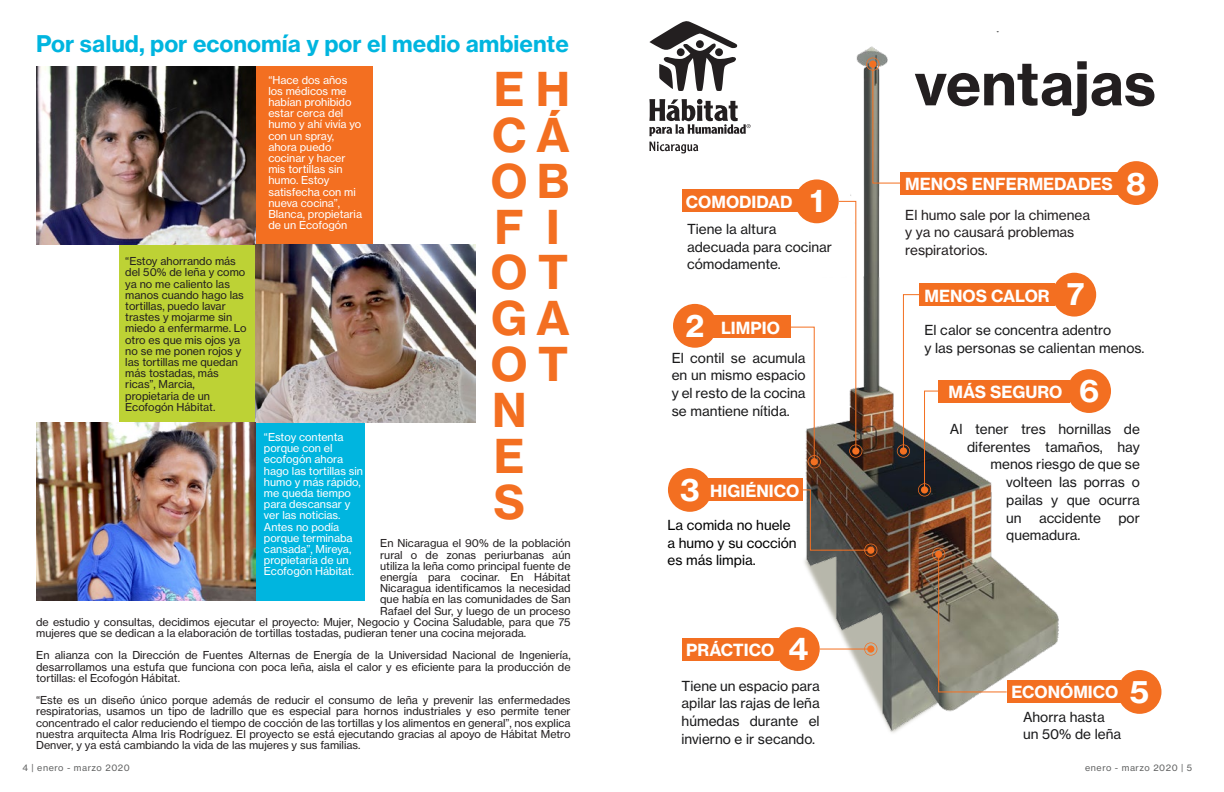
<style>
.page{position:relative;width:1224px;height:792px;background:#fff}
.page>*{position:absolute;margin:0;border:0;box-sizing:border-box;transform-origin:0 0}
.t1{font:59.2px "N Haas Grotesk TX Pro 75 Bd";color:#231f20}
.t2{font:45.9px/45.9px "N Haas Grotesk TX Pro 75 Bd";color:#f36f21}
.t3{font:30.7px "N Haas Grotesk TX Pro 75 Bd";color:#fff}
.t4{font:22.7px "N Haas Grotesk TX Pro 75 Bd";color:#00b5df}
.t5{font:16.5px "N Haas Grotesk TX Pro 75 Bd";color:#fff}
.t6{font:13.6px/17.7px "N Haas Grotesk TX Pro 55 Rg";color:#1a1a1b}
.t7{font:13.6px/17.7px "N Haas Grotesk TX Pro 55 Rg";color:#231f20}
.t8{font:13.6px/17.7px "N Haas Grotesk TX Pro 55 Rg";color:#000}
.t9{font:10.8px/11.2px "N Haas Grotesk TX Pro 55 Rg";color:#231f20;text-align:justify}
.t10{font:10.8px/11.2px "N Haas Grotesk TX Pro 55 Rg";color:#fff}
.t11{font:9px "N Haas Grotesk TX Pro 55 Rg";letter-spacing:.06em;color:#606161}
.s1{font-size:30.7px}
</style>
<div class="page">
<div style="left:256px;top:66px;width:117px;height:179px;background:#f36f21"></div>
<div style="left:255px;top:422px;width:110px;height:178px;background:#00b5df"></div>
<div style="left:120px;top:244px;width:136px;height:178px;background:#bdd235"></div>
<img style="left:36px;top:66px;width:220px;height:178px">
<img style="left:256px;top:244px;width:219px;height:178px">
<img style="left:36px;top:422px;width:220px;height:178px">
<svg style="left:649px;top:142px;width:45px;height:11px"></svg>
<svg style="left:649px;top:21px;width:63px;height:70px"></svg>
<svg style="left:649px;top:99px;width:45px;height:37px"></svg>
<div style="left:682px;top:638px;width:97px;height:22px;background:#f36f21"></div>
<div style="left:1114px;top:161px;width:44px;height:44px;background:#f36f21;border-radius:50%"></div>
<div style="left:1118px;top:670px;width:43px;height:44px;background:#f36f21;border-radius:50%"></div>
<div style="left:682px;top:190px;width:116px;height:22px;background:#f36f21"></div>
<img style="left:694px;top:32px;width:441px;height:701px">
<div style="left:713px;top:316px;width:78px;height:22px;background:#f36f21"></div>
<div style="left:673px;top:304px;width:44px;height:44px;background:#f36f21;border-radius:50%"></div>
<svg style="left:866px;top:58px;width:36px;height:126px"></svg>
<svg style="left:897px;top:294px;width:43px;height:202px"></svg>
<svg style="left:932px;top:548px;width:76px;height:145px;background:#908674"></svg>
<svg style="left:864px;top:642px;width:13px;height:14px"></svg>
<hr style="left:820px;top:649px;width:51px;height:1px;background:#f37021">
<svg style="left:786px;top:489px;width:91px;height:68px"></svg>
<svg style="left:788px;top:326px;width:33px;height:142px"></svg>
<svg style="left:838px;top:200px;width:24px;height:258px"></svg>
<div style="left:708px;top:479px;width:95px;height:22px;background:#f36f21"></div>
<div style="left:668px;top:468px;width:44px;height:44px;background:#f36f21;border-radius:50%"></div>
<h3 class="t4" style="left:36px;top:30px;width:534px">Por salud, por economía y por el medio ambiente</h3>
<p class="t10" style="left:268px;top:74px;width:95px">“Hace dos años los médicos me habían prohibido estar cerca del humo y ahí vivía yo con un spray, ahora puedo cocinar y hacer mis tortillas sin humo. Estoy satisfecha con mi nueva cocina”,<br>Blanca, propietaria de un Ecofogón</p>
<p class="t9" style="left:125px;top:256px;width:123px;text-align:left">“Estoy ahorrando más del 50% de leña y como ya no me caliento las manos cuando hago las tortillas, puedo lavar trastes y mojarme sin miedo a enfermarme. Lo otro es que mis ojos ya no se me ponen rojos y las tortillas me quedan más tostadas, más ricas”, Marcia, propietaria de un<br>Ecofogón Hábitat.</p>
<p class="t10" style="left:264px;top:431px;width:101px">“Estoy contenta porque con el ecofogón ahora hago las tortillas sin humo y más rápido, me queda tiempo para descansar y ver las noticias.<br>Antes no podía porque terminaba cansada”, Mireya, propietaria de un<br>Ecofogón Hábitat.</p>
<h2 class="t2" style="left:491px;top:66px;width:80px">E H<br>CÁ<br>OB<br>F<br>OT<br>GA<br>OT<br>N<br>E<br>S</h2>
<h2 class="t2" style="left:546px;top:204px;width:13px">I</h2>
<p class="t9" style="left:380px;top:538px;width:192px">En Nicaragua el 90% de la población</p>
<p class="t9" style="left:380px;top:549px;width:192px">rural o de zonas periurbanas aún</p>
<p class="t9" style="left:380px;top:560px;width:192px">utiliza la leña como principal fuente de</p>
<p class="t9" style="left:380px;top:571px;width:192px">energía para cocinar. En Hábitat</p>
<p class="t9" style="left:380px;top:583px;width:192px">Nicaragua identificamos la necesidad</p>
<p class="t9" style="left:380px;top:594px;width:192px">que había en las comunidades de San</p>
<p class="t9" style="left:380px;top:605px;width:192px">Rafael del Sur, y luego de un proceso</p>
<p class="t9" style="left:36px;top:616px;width:536px">de estudio y consultas, decidimos ejecutar el proyecto: Mujer, Negocio y Cocina Saludable, para que 75</p>
<p class="t9" style="left:36px;top:627px;width:492px">mujeres que se dedican a la elaboración de tortillas tostadas, pudieran tener una cocina mejorada.</p>
<p class="t9" style="left:36px;top:650px;width:536px">En alianza con la Dirección de Fuentes Alternas de Energía de la Universidad Nacional de Ingeniería, desarrollamos una estufa que funciona con poca leña, aisla el calor y es eficiente para la producción de tortillas: el Ecofogón Hábitat.</p>
<p class="t9" style="left:36px;top:695px;width:536px">“Este es un diseño único porque además de reducir el consumo de leña y prevenir las enfermedades respiratorias, usamos un tipo de ladrillo que es especial para hornos industriales y eso permite tener concentrado el calor reduciendo el tiempo de cocción de las tortillas y los alimentos en general”, nos explica nuestra arquitecta Alma Iris Rodríguez. El proyecto se está ejecutando gracias al apoyo de Hábitat Metro Denver, y ya está cambiando la vida de las mujeres y sus familias.</p>
<h3 class="t5" style="left:686px;top:191px;width:139px">COMODIDAD <span class="s1">1</span></h3>
<p class="t6" style="left:687px;top:220px;width:147px">Tiene la altura adecuada para cocinar cómodamente.</p>
<h3 class="t5" style="left:686px;top:317px;width:96px"><span class="s1">2</span> LIMPIO</h3>
<p class="t6" style="left:672px;top:349px;width:135px;text-align:justify">El contil se acumula en un mismo espacio y el resto de la cocina se mantiene nítida.</p>
<h3 class="t5" style="left:680px;top:480px;width:121px"><span class="s1">3</span> HIGIÉNICO</h3>
<p class="t8" style="left:668px;top:516px;width:131px">La comida no huele a humo y su cocción es más limpia.</p>
<h3 class="t5" style="left:686px;top:640px;width:90px">PRÁCTICO</h3>
<h3 class="t3" style="left:788px;top:629px;width:22px">4</h3>
<p class="t6" style="left:682px;top:677px;width:140px;text-align:justify">Tiene un espacio para apilar las rajas de leña húmedas durante el invierno e ir secando.</p>
<h1 class="t1" style="left:915px;top:46px;width:243px">ventajas</h1>
<h3 class="t5" style="left:905px;top:174px;width:209px">MENOS ENFERMEDADES</h3>
<p class="t7" style="left:905px;top:206px;width:186px">El humo sale por la chimenea y ya no causará problemas respiratorios.</p>
<h3 class="t5" style="left:925px;top:285px;width:127px">MENOS CALOR</h3>
<h3 class="t3" style="left:1067px;top:275px;width:19px">7</h3>
<h3 class="t3" style="left:1126px;top:165px;width:21px">8</h3>
<p class="t6" style="left:925px;top:321px;width:222px">El calor se concentra adentro<br>y las personas se calientan menos.</p>
<h3 class="t5" style="left:948px;top:382px;width:115px">MÁS SEGURO</h3>
<h3 class="t3" style="left:1079px;top:371px;width:22px">6</h3>
<p class="t6" style="left:950px;top:420px;width:191px">Al tener tres hornillas de</p>
<p class="t6" style="left:967px;top:438px;width:174px">diferentes tamaños, hay</p>
<p class="t6" style="left:991px;top:456px;width:151px">menos riesgo de que se</p>
<p class="t6" style="left:1006px;top:473px;width:135px">volteen las porras o</p>
<p class="t6" style="left:1006px;top:491px;width:135px">pailas y que ocurra</p>
<p class="t6" style="left:1006px;top:509px;width:17px">un</p>
<p class="t6" style="left:1039px;top:509px;width:64px">accidente</p>
<p class="t6" style="left:1119px;top:509px;width:23px">por</p>
<p class="t6" style="left:1006px;top:527px;width:76px">quemadura.</p>
<h3 class="t5" style="left:1011px;top:682px;width:109px">ECONÓMICO</h3>
<p class="t6" style="left:1023px;top:708px;width:100px">Ahorra hasta un 50% de leña</p>
<h3 class="t3" style="left:1130px;top:672px;width:21px">5</h3>
<p class="t11" style="left:23px;top:762px;width:109px">4 | enero - marzo 2020</p>
<p class="t11" style="left:1085px;top:762px;width:108px">enero - marzo 2020 | 5</p>
</div>
